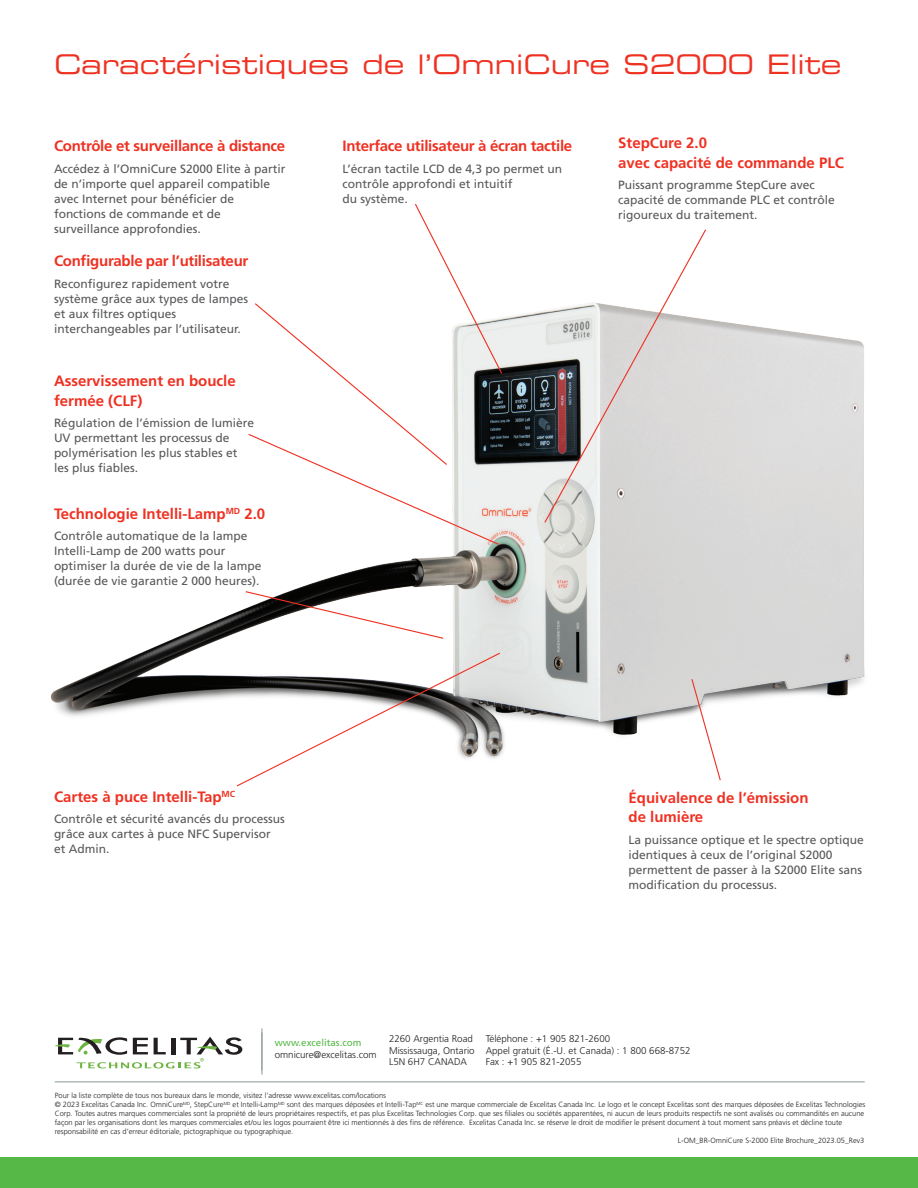
<style>
.page{position:relative;width:918px;height:1188px;background:#fff}
.page>*{position:absolute;margin:0;border:0;box-sizing:border-box;transform-origin:0 0}
.t1{font:27px "Eurostile LT Std Ex 2";color:#ef3122}
.sub_head{font:700 15px/19.5px "Frutiger LT Std";color:#ef3122}
.sub_head-2{font:700 15px "Frutiger LT Std";letter-spacing:-.02em;color:#ef3122}
.Body_1{font:12px/15px "Frutiger LT Std";color:#57585a}
.t2{font:300 9.75px/11.7px "Frutiger LT Std";color:#231f20}
.t3{font:9.75px "Frutiger LT Std";color:#56b947}
.t4{font:300 7.5px/9px "Frutiger LT Std";color:#231f20}
.s1{font-family:"Frutiger LT"}
</style>
<div class="page">
<hr style="left:55px;top:1082px;width:810px;height:1px;background:#8b9b92">
<hr style="left:262px;top:1033px;width:1px;height:42px;background:#8b9b92">
<svg style="left:55px;top:1037px;width:187px;height:31px"></svg>
<hr style="left:262px;top:1028px;width:1px;height:42px;background:#8b9b92">
<div style="left:0;top:1158px;width:918px;height:30px;background:#56b947"></div>
<img style="left:50px;top:311px;width:815px;height:444px">
<svg style="left:543px;top:229px;width:164px;height:295px"></svg>
<svg style="left:247px;top:204px;width:256px;height:342px"></svg>
<svg style="left:691px;top:678px;width:31px;height:103px"></svg>
<svg style="left:236px;top:652px;width:265px;height:135px"></svg>
<svg style="left:244px;top:590px;width:200px;height:50px"></svg>
<p class="t1" style="left:54px;top:46px;width:789px">Caractéristiques de l’OmniCure S2000 Elite</p>
<p class="sub_head-2" style="left:54px;top:137px;width:233px">Contrôle et surveillance à distance</p>
<p class="Body_1" style="left:54px;top:162px;width:233px">Accédez à l’OmniCure S2000 Elite à partir de n’importe quel appareil compatible avec Internet pour bénéficier de fonctions de commande et de surveillance approfondies.</p>
<p class="sub_head-2" style="left:54px;top:252px;width:196px">Configurable par l’utilisateur</p>
<p class="Body_1" style="left:54px;top:276px;width:196px">Reconfigurez rapidement votre système grâce aux types de lampes et aux filtres optiques interchangeables par l’utilisateur.</p>
<p class="sub_head" style="left:54px;top:371px;width:183px">Asservissement en boucle fermée (CLF)</p>
<p class="Body_1" style="left:54px;top:416px;width:202px">Régulation de l’émission de lumière<br>UV permettant les processus de polymérisation les plus stables et les plus fiables.</p>
<p class="sub_head" style="left:54px;top:504px;width:213px">Technologie Intelli-Lamp<sup>MD</sup> 2.0</p>
<p class="Body_1" style="left:54px;top:529px;width:209px">Contrôle automatique de la lampe Intelli-Lamp de 200 watts pour optimiser la durée de vie de la lampe (durée de vie garantie 2 000 heures).</p>
<p class="sub_head-2" style="left:342px;top:137px;width:231px">Interface utilisateur à écran tactile</p>
<p class="Body_1" style="left:342px;top:162px;width:221px">L’écran tactile LCD de 4,3 po permet un contrôle approfondi et intuitif<br>du système.</p>
<p class="sub_head" style="left:618px;top:133px;width:227px">StepCure 2.0<br>avec capacité de commande PLC</p>
<p class="Body_1" style="left:618px;top:178px;width:218px">Puissant programme StepCure avec capacité de commande PLC et contrôle rigoureux du traitement.</p>
<p class="sub_head" style="left:54px;top:787px;width:183px">Cartes à puce Intelli-Tap<sup>MC</sup></p>
<p class="Body_1" style="left:54px;top:812px;width:232px">Contrôle et sécurité avancés du processus grâce aux cartes à puce NFC Supervisor et Admin.</p>
<p class="sub_head" style="left:629px;top:788px;width:182px">Équivalence de l’émission de lumière</p>
<p class="Body_1" style="left:629px;top:832px;width:237px">La puissance optique et le spectre optique identiques à ceux de l’original S2000 permettent de passer à la S2000 Elite sans modification du processus.</p>
<p class="t2" style="left:486px;top:1033px;width:126px">Téléphone : +1 905 821-2600</p>
<p class="t2" style="left:486px;top:1045px;width:206px">Appel gratuit (É.-U. et Canada) : 1 800 668-8752</p>
<p class="t2" style="left:486px;top:1056px;width:97px">Fax : +1 905 821-2055</p>
<p class="t2" style="left:389px;top:1033px;width:87px">2260 Argentia Road<br>Mississauga, Ontario</p>
<p class="t2" style="left:389px;top:1056px;width:80px">L5N 6H7 CANADA</p>
<p class="t3" style="left:275px;top:1037px;width:88px">www.excelitas.com</p>
<p class="t2" style="left:275px;top:1049px;width:103px">omnicure@excelitas.com</p>
<p class="t4" style="left:55px;top:1091px;width:812px">Pour la liste complète de tous nos bureaux dans le monde, visitez l’adresse www.excelitas.com/locations<br>© 2023 Excelitas Canada Inc. OmniCure<sup>MD</sup><span class="s1">, StepCure</span><sup>MD</sup> <span class="s1">et Intelli-Lamp</span><sup>MD</sup> <span class="s1">sont des marques déposées et Intelli-Tap</span><sup>MC</sup> est une marque commerciale de Excelitas Canada Inc. Le logo et le concept Excelitas sont des marques déposées de Excelitas Technologies Corp. Toutes autres marques commerciales sont la propriété de leurs propriétaires respectifs, et pas plus Excelitas Technologies Corp. que ses filiales ou sociétés apparentées, ni aucun de leurs produits respectifs ne sont avalisés ou commandités en aucune façon par les organisations dont les marques commerciales et/ou les logos pourraient être ici mentionnés à des fins de référence. Excelitas Canada Inc. se réserve le droit de modifier le présent document à tout moment sans préavis et décline toute responsabilité en cas d’erreur éditoriale, pictographique ou typographique.</p>
<p class="t4" style="left:678px;top:1136px;width:188px">L-OM_BR-OmniCure S-2000 Elite Brochure_2023.05_Rev3</p>
</div>
